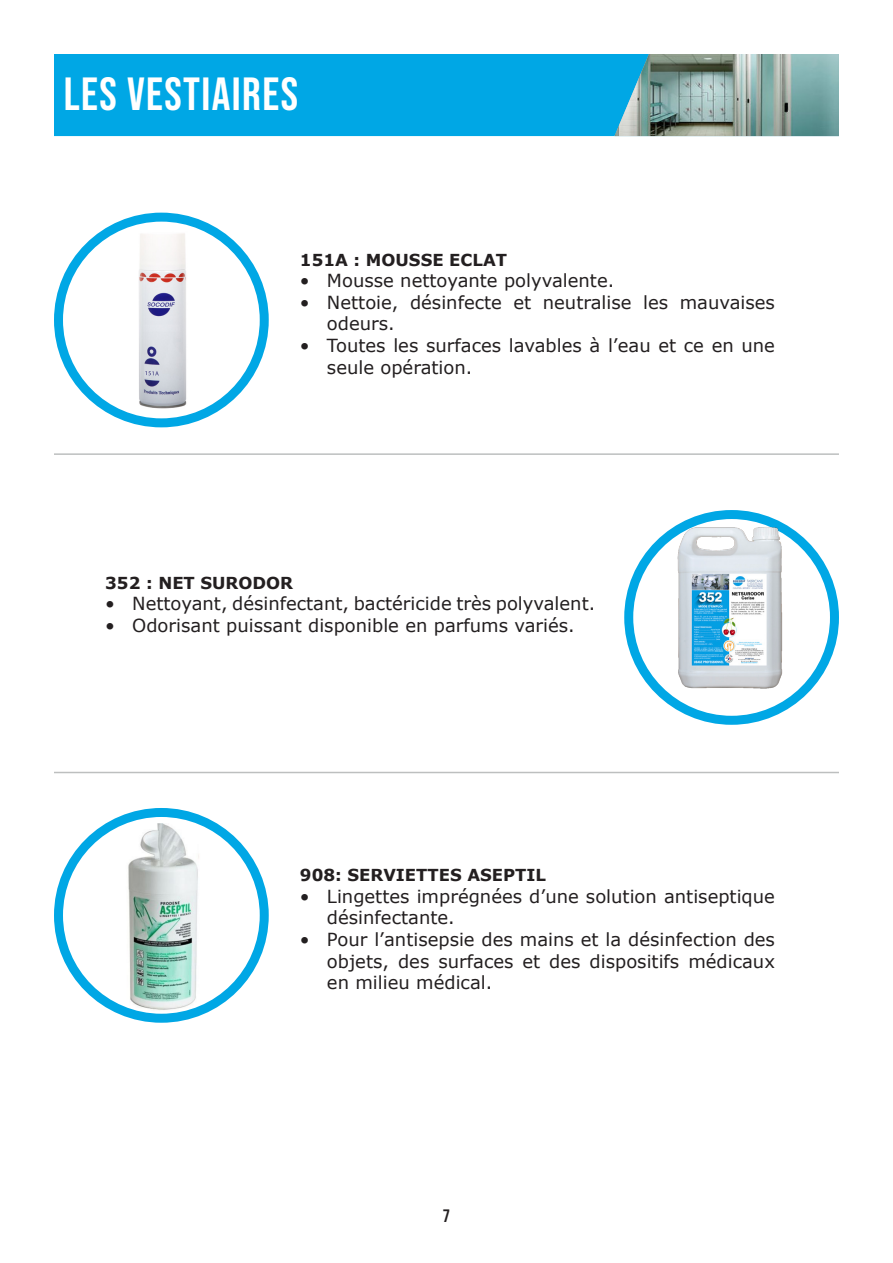
<style>
.page{position:relative;width:893px;height:1263px;background:#fff}
.page>*{position:absolute;margin:0;border:0;box-sizing:border-box;transform-origin:0 0}
.t1{font:46.5px "Bebas Neue";letter-spacing:.03em;color:#fff}
.t2{font:18px/21.6px "Verdana";color:#231f20}
.t3{font:18px "Bebas Neue";color:#231f20}
.t4{font:700 16.5px "Verdana";color:#231f20}
</style>
<div class="page">
<img style="left:54px;top:212px;width:215px;height:204px">
<div style="left:54px;top:54px;width:785px;height:82px;background:#00a7e5"></div>
<hr style="left:54px;top:453px;width:785px;height:2px;background:#bdbfbf">
<hr style="left:54px;top:772px;width:785px;height:1px;background:#bdbfbf">
<div style="left:54px;top:213px;width:215px;height:214px;border:9px solid #00a7e5;border-radius:50%"></div>
<div style="left:624px;top:510px;width:215px;height:215px;border:9px solid #00a7e5;border-radius:50%"></div>
<img style="left:614px;top:54px;width:225px;height:82px">
<img style="left:660px;top:512px;width:136px;height:182px">
<img style="left:67px;top:823px;width:188px;height:189px">
<div style="left:54px;top:808px;width:215px;height:215px;border:9px solid #00a7e5;border-radius:50%"></div>
<p class="t1" style="left:64px;top:68px;width:236px">LES VESTIAIRES</p>
<p class="t4" style="left:300px;top:248px;width:209px">151A : MOUSSE ECLAT</p>
<p class="t2" style="left:300px;top:270px;width:316px">• Mousse nettoyante polyvalente.</p>
<p class="t2" style="left:327px;top:291px;width:449px;text-indent:-27px">• Nettoie, désinfecte et neutralise les mauvaises odeurs.</p>
<p class="t2" style="left:327px;top:334px;width:449px;text-indent:-27px">• Toutes les surfaces lavables à l’eau et ce en une seule opération.</p>
<p class="t4" style="left:105px;top:571px;width:189px">352 : NET SURODOR</p>
<p class="t2" style="left:105px;top:593px;width:492px">• Nettoyant, désinfectant, bactéricide très polyvalent.</p>
<p class="t2" style="left:105px;top:614px;width:471px">• Odorisant puissant disponible en parfums variés.</p>
<p class="t4" style="left:300px;top:863px;width:248px">908: SERVIETTES ASEPTIL</p>
<p class="t2" style="left:327px;top:885px;width:449px;text-indent:-27px">• Lingettes imprégnées d’une solution antiseptique désinfectante.</p>
<p class="t2" style="left:327px;top:928px;width:449px;text-align:justify;text-indent:-27px">• Pour l’antisepsie des mains et la désinfection des objets, des surfaces et des dispositifs médicaux en milieu médical.</p>
<p class="t3" style="left:443px;top:1206px;width:9px">7</p>
</div>
